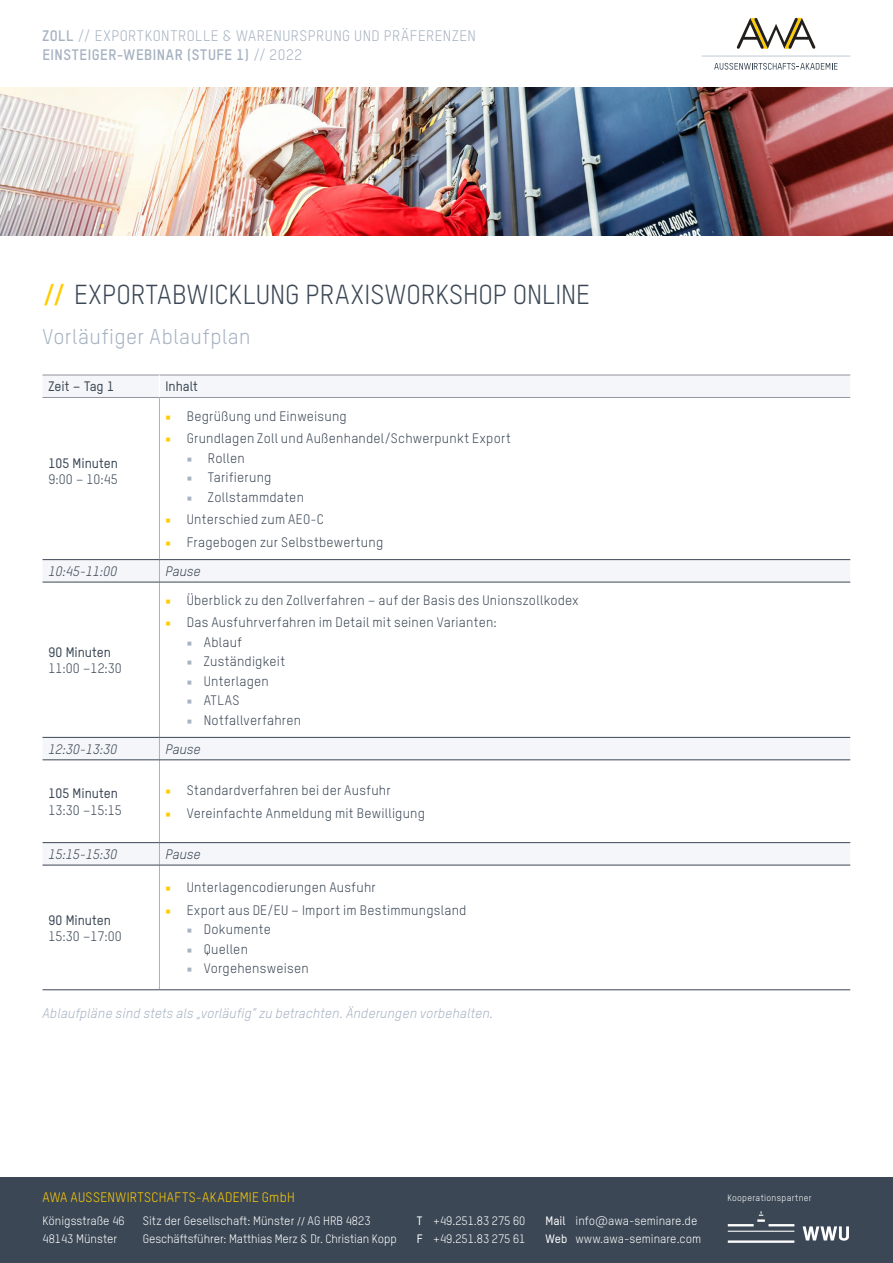
<style>
.page{position:relative;width:893px;height:1263px;background:#fff}
.page>*{position:absolute;margin:0;border:0;box-sizing:border-box;transform-origin:0 0}
.t1{font:27px "TSTARPRO";color:#3b4755}
.t2{font:21px "TSTARPRO";letter-spacing:.02em;color:#a7b3c2}
.t3{font:15px/19.5px "TSTARPRO";letter-spacing:.035em;color:#a7b3c2}
.t4{font:13.5px "TSTARPRO";letter-spacing:.015em;color:#3b4755}
.t5{font:italic 13.5px "TSTARPRO";letter-spacing:.01em;color:#a7b3c2}
.t6{font:500 13.5px "TSTARPRO";color:#3b4755}
.t7{font:italic 13.5px "TSTARPRO";color:#3b4755}
.t8{font:13.5px "TSTARPRO";letter-spacing:.02em;color:#fc0}
.t9{font:12px/18px "TSTARPRO";color:#fff}
.t10{font:9px "TSTARPRO";letter-spacing:.03em;color:#fff}
.s1{font-weight:700}
.s2{font-weight:700;color:#fc0}
.s3{font-family:"Minion Pro";color:#fc0}
.s4{font-family:"Minion Pro";color:#a7b3c2}
.s5{font-family:"Minion Pro"}
.s6{font-weight:500}
</style>
<div class="page">
<hr style="left:702px;top:55px;width:148px;height:2px;background:#d2d9e2">
<svg style="left:736px;top:18px;width:80px;height:31px"></svg>
<svg style="left:714px;top:63px;width:123px;height:7px"></svg>
<div style="left:0;top:1178px;width:893px;height:85px;background:#3b4755"></div>
<svg style="left:728px;top:1211px;width:121px;height:32px"></svg>
<svg style="left:43px;top:396px;width:807px;height:469px"></svg>
<hr style="left:159px;top:398px;width:1px;height:161px;background:#a7b3c2">
<svg style="left:159px;top:560px;width:1px;height:22px"></svg>
<hr style="left:159px;top:582px;width:1px;height:155px;background:#a7b3c2">
<svg style="left:159px;top:738px;width:1px;height:21px"></svg>
<hr style="left:159px;top:760px;width:1px;height:82px;background:#a7b3c2">
<svg style="left:159px;top:843px;width:1px;height:22px"></svg>
<hr style="left:159px;top:865px;width:1px;height:124px;background:#a7b3c2">
<hr style="left:43px;top:375px;width:116px;height:1px;background:#93949d">
<hr style="left:159px;top:375px;width:691px;height:1px;background:#93949d">
<hr style="left:43px;top:397px;width:116px;height:1px;background:#93949d">
<hr style="left:159px;top:397px;width:691px;height:1px;background:#93949d">
<hr style="left:43px;top:559px;width:116px;height:1px;background:#3b4755">
<hr style="left:159px;top:559px;width:691px;height:1px;background:#3b4755">
<hr style="left:43px;top:582px;width:116px;height:1px;background:#3b4755">
<hr style="left:159px;top:582px;width:691px;height:1px;background:#3b4755">
<hr style="left:43px;top:737px;width:116px;height:1px;background:#3b4755">
<hr style="left:159px;top:737px;width:691px;height:1px;background:#3b4755">
<hr style="left:43px;top:759px;width:116px;height:1px;background:#3b4755">
<hr style="left:159px;top:759px;width:691px;height:1px;background:#3b4755">
<hr style="left:43px;top:842px;width:116px;height:1px;background:#3b4755">
<hr style="left:159px;top:842px;width:691px;height:1px;background:#3b4755">
<hr style="left:43px;top:865px;width:116px;height:1px;background:#3b4755">
<hr style="left:159px;top:865px;width:691px;height:1px;background:#3b4755">
<hr style="left:43px;top:989px;width:116px;height:1px;background:#3b4755">
<hr style="left:159px;top:989px;width:691px;height:1px;background:#3b4755">
<img style="left:0;top:87px;width:893px;height:149px">
<p class="t3" style="left:43px;top:25px;width:435px"><span class="s1">ZOLL</span> // EXPORTKONTROLLE &amp; WARENURSPRUNG UND PRÄFERENZEN<br><span class="s1">EINSTEIGER-WEBINAR (STUFE 1)</span> // 2022</p>
<h1 class="t1" style="left:43px;top:276px;width:549px"><span class="s2">//</span> EXPORTABWICKLUNG PRAXISWORKSHOP ONLINE</h1>
<h2 class="t2" style="left:43px;top:322px;width:210px">Vorläufiger Ablaufplan</h2>
<p class="t6" style="left:49px;top:378px;width:67px">Zeit – Tag 1</p>
<p class="t6" style="left:165px;top:378px;width:34px">Inhalt</p>
<p class="t6" style="left:49px;top:454px;width:71px">105 Minuten</p>
<p class="t4" style="left:49px;top:470px;width:71px">9:00 – 10:45</p>
<p class="t4" style="left:165px;top:407px;width:183px"><span class="s3">■</span> Begrüßung und Einweisung</p>
<p class="t4" style="left:165px;top:430px;width:347px"><span class="s3">■</span> Grundlagen Zoll und Außenhandel/Schwerpunkt Export</p>
<p class="t4" style="left:187px;top:449px;width:59px"><span class="s4">■</span> Rollen</p>
<p class="t4" style="left:187px;top:468px;width:86px"><span class="s4">■</span> Tarifierung</p>
<p class="t4" style="left:187px;top:488px;width:119px"><span class="s4">■</span> Zollstammdaten</p>
<p class="t4" style="left:165px;top:510px;width:160px"><span class="s3">■</span> Unterschied zum AEO-C</p>
<p class="t4" style="left:165px;top:533px;width:219px"><span class="s3">■</span> Fragebogen zur Selbstbewertung</p>
<p class="t7" style="left:49px;top:562px;width:70px">10:45-11:00</p>
<p class="t7" style="left:165px;top:562px;width:37px">Pause</p>
<p class="t6" style="left:49px;top:643px;width:64px">90 Minuten</p>
<p class="t4" style="left:49px;top:659px;width:75px">11:00 –12:30</p>
<p class="t4" style="left:165px;top:591px;width:415px"><span class="s3">■</span> Überblick zu den Zollverfahren – auf der Basis des Unionszollkodex</p>
<p class="t4" style="left:165px;top:614px;width:333px"><span class="s3">■</span> Das Ausfuhrverfahren im Detail mit seinen Varianten:</p>
<p class="t4" style="left:187px;top:633px;width:57px"><span class="s4">■</span> Ablauf</p>
<p class="t4" style="left:187px;top:653px;width:100px"><span class="s4">■</span> Zuständigkeit</p>
<p class="t4" style="left:187px;top:672px;width:84px"><span class="s4">■</span> Unterlagen</p>
<p class="t4" style="left:187px;top:692px;width:54px"><span class="s4">■</span> ATLAS</p>
<p class="t4" style="left:187px;top:711px;width:116px"><span class="s4">■</span> Notfallverfahren</p>
<p class="t7" style="left:49px;top:740px;width:70px">12:30-13:30</p>
<p class="t7" style="left:165px;top:740px;width:37px">Pause</p>
<p class="t6" style="left:49px;top:784px;width:71px">105 Minuten</p>
<p class="t4" style="left:49px;top:801px;width:75px">13:30 –15:15</p>
<p class="t4" style="left:165px;top:781px;width:227px"><span class="s3">■</span> Standardverfahren bei der Ausfuhr</p>
<p class="t4" style="left:165px;top:804px;width:261px"><span class="s3">■</span> Vereinfachte Anmeldung mit Bewilligung</p>
<p class="t7" style="left:49px;top:845px;width:70px">15:15-15:30</p>
<p class="t7" style="left:165px;top:845px;width:37px">Pause</p>
<p class="t4" style="left:165px;top:878px;width:212px"><span class="s3">■</span> Unterlagencodierungen Ausfuhr</p>
<p class="t4" style="left:165px;top:901px;width:303px"><span class="s3">■</span> Export aus DE/EU – Import im Bestimmungsland</p>
<p class="t4" style="left:187px;top:920px;width:86px"><span class="s4">■</span> Dokumente</p>
<p class="t4" style="left:187px;top:940px;width:63px"><span class="s4">■</span> Quellen</p>
<p class="t4" style="left:187px;top:959px;width:123px"><span class="s4">■</span> Vorgehensweisen</p>
<p class="t5" style="left:43px;top:1004px;width:452px">Ablaufpläne sind stets als „vorläufig“ zu betrachten. Änderungen vorbehalten.</p>
<p class="t6" style="left:49px;top:911px;width:64px">90 Minuten</p>
<p class="t4" style="left:49px;top:927px;width:75px">15:30 –17:00</p>
<p class="t8" style="left:43px;top:1188px;width:254px">AWA AUSSENWIRTSCHAFTS-AKADEMIE GmbH</p>
<p class="t9" style="left:43px;top:1211px;width:84px">Königsstraße 46<br>48143 Münster</p>
<p class="t9" style="left:143px;top:1211px;width:255px">Sitz der Gesellschaft: Münster <span class="s5">//</span> AG HRB 4823<br>Geschäftsführer: Matthias Merz &amp; Dr. Christian Kopp</p>
<p class="t9" style="left:417px;top:1211px;width:110px"><span class="s6">T</span> +49.251.83 275 60<br><span class="s6">F</span> +49.251.83 275 61</p>
<p class="t9" style="left:546px;top:1211px;width:157px"><span class="s6">Mail</span> info@awa-seminare.de<br><span class="s6">Web</span> www.awa-seminare.com</p>
<p class="t10" style="left:727px;top:1192px;width:86px">Kooperationspartner</p>
</div>
